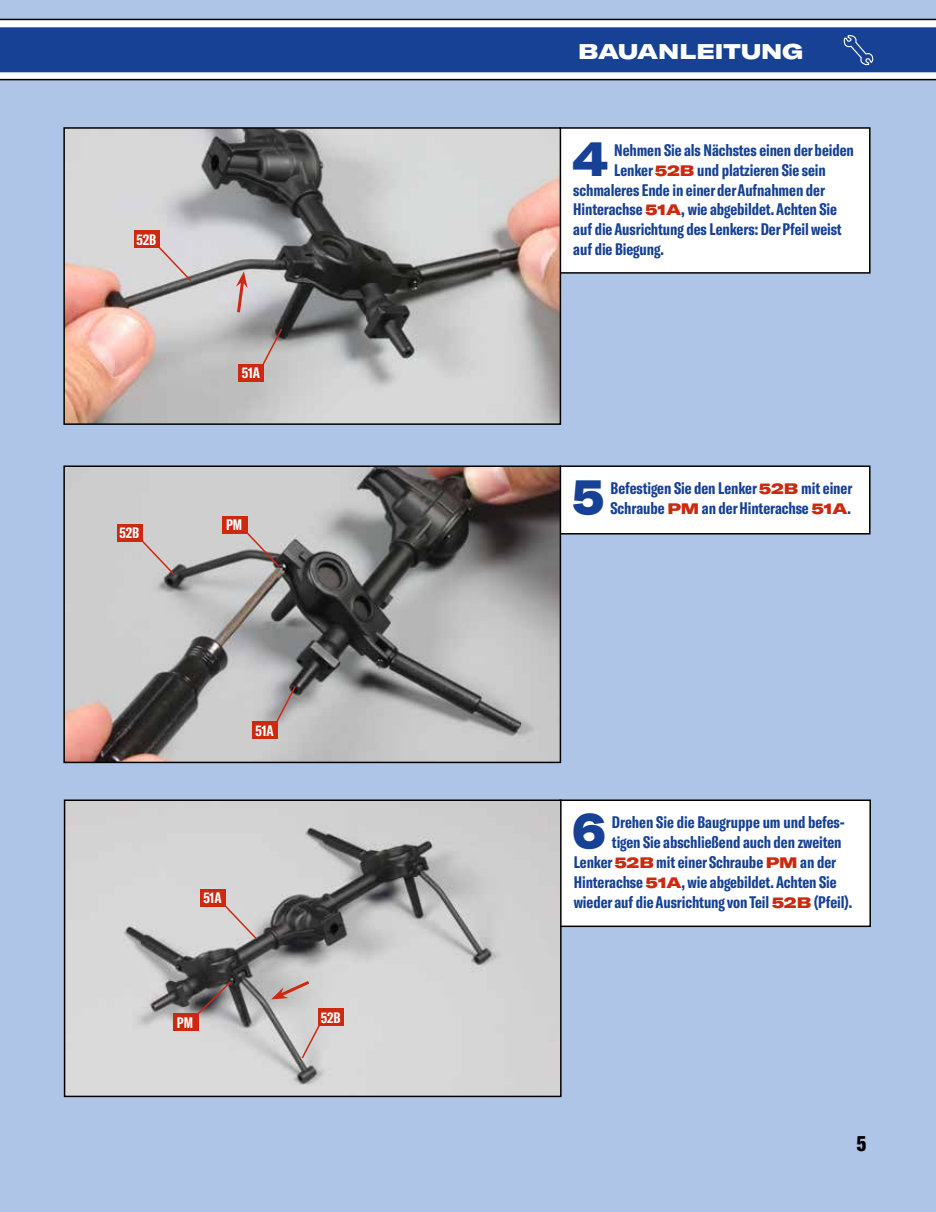
<style>
.page{position:relative;width:936px;height:1212px;background:#fff}
.page>*{position:absolute;margin:0;border:0;box-sizing:border-box;transform-origin:0 0}
.t1{font:900 expanded 48.45px "GT America";color:#164194;scale:.8 1}
.t2{font:900 expanded 21px "GT America";color:#fff}
.t3{font:900 extra-condensed 21px "GT America";color:#000}
.t4{font:700 extra-condensed 16.5px/19.8px "GT America";letter-spacing:-.005em;color:#164194}
.t5{font:700 extra-condensed 15px "GT America";color:#fff}
.s1{font-weight:900;font-stretch:expanded;font-size:15px;color:#cd2810}
</style>
<div class="page">
<div style="left:0;top:0;width:935px;height:1212px;background:#aec5e7"></div>
<svg style="left:0;top:19px;width:935px;height:61px;background:#d5d5d7"></svg>
<div style="left:559px;top:128px;width:310px;height:145px;background:#fff"></div>
<div style="left:559px;top:127px;width:311px;height:147px;border:2px solid #000"></div>
<svg style="left:63px;top:127px;width:499px;height:298px;background:#b3adab"></svg>
<div style="left:559px;top:466px;width:310px;height:68px;background:#fff"></div>
<div style="left:559px;top:465px;width:311px;height:69px;border:2px solid #000"></div>
<svg style="left:63px;top:465px;width:499px;height:299px;background:#9c9998"></svg>
<div style="left:560px;top:800px;width:310px;height:126px;background:#fff"></div>
<div style="left:559px;top:799px;width:311px;height:128px;border:2px solid #000"></div>
<svg style="left:63px;top:799px;width:499px;height:299px;background:#bfbfc0"></svg>
<div style="left:134px;top:231px;width:26px;height:17px;background:#cd2810"></div>
<svg style="left:155px;top:243px;width:38px;height:40px;background:#d1c6c7"></svg>
<div style="left:238px;top:364px;width:26px;height:17px;background:#cd2810"></div>
<svg style="left:259px;top:327px;width:24px;height:43px"></svg>
<div style="left:117px;top:524px;width:26px;height:17px;background:#cd2810"></div>
<svg style="left:138px;top:536px;width:38px;height:40px;background:#cac0be"></svg>
<div style="left:222px;top:516px;width:25px;height:17px;background:#cd2810"></div>
<svg style="left:242px;top:528px;width:39px;height:40px;background:#aea4a2"></svg>
<div style="left:252px;top:722px;width:25px;height:17px;background:#cd2810"></div>
<svg style="left:273px;top:684px;width:24px;height:43px"></svg>
<div style="left:318px;top:1008px;width:26px;height:17px;background:#cd2810"></div>
<svg style="left:300px;top:1017px;width:24px;height:43px"></svg>
<div style="left:200px;top:889px;width:25px;height:17px;background:#cd2810"></div>
<svg style="left:220px;top:901px;width:38px;height:40px;background:#d4c9c7"></svg>
<div style="left:173px;top:1013px;width:25px;height:17px;background:#cd2810"></div>
<svg style="left:193px;top:980px;width:40px;height:38px;background:#736869"></svg>
<svg style="left:235px;top:271px;width:12px;height:45px"></svg>
<svg style="left:271px;top:978px;width:41px;height:21px"></svg>
<div style="left:0;top:27px;width:935px;height:45px;background:#164194"></div>
<svg style="left:843px;top:35px;width:31px;height:39px"></svg>
<p class="t5" style="left:136px;top:231px;width:21px">52B</p>
<p class="t5" style="left:119px;top:524px;width:21px">52B</p>
<p class="t5" style="left:242px;top:364px;width:20px">51A</p>
<p class="t5" style="left:226px;top:516px;width:18px">PM</p>
<p class="t5" style="left:255px;top:722px;width:20px">51A</p>
<p class="t5" style="left:203px;top:889px;width:20px">51A</p>
<p class="t5" style="left:177px;top:1013px;width:18px">PM</p>
<p class="t5" style="left:321px;top:1008px;width:21px">52B</p>
<p class="t2" style="left:578px;top:38px;width:226px">BAUANLEITUNG</p>
<h1 class="t1" style="left:573px;top:128px;width:45px">4</h1>
<p class="t4" style="left:614px;top:140px;width:241px">Nehmen Sie als Nächstes einen der beiden</p>
<p class="t4" style="left:614px;top:160px;width:213px">Lenker <span class="s1">52B</span> und platzieren Sie sein</p>
<p class="t4" style="left:573px;top:180px;width:253px">schmaleres Ende in einer der Aufnahmen der</p>
<p class="t4" style="left:573px;top:200px;width:265px">Hinterachse <span class="s1">51A</span>, wie abgebildet. Achten Sie</p>
<p class="t4" style="left:573px;top:219px;width:270px">auf die Ausrichtung des Lenkers: Der Pfeil weist</p>
<p class="t4" style="left:573px;top:239px;width:92px">auf die Biegung.</p>
<h1 class="t1" style="left:572px;top:466px;width:42px">5</h1>
<p class="t4" style="left:610px;top:478px;width:243px">Befestigen Sie den Lenker <span class="s1">52B</span> mit einer<br>Schraube <span class="s1">PM</span> an der Hinterachse <span class="s1">51A</span>.</p>
<h1 class="t1" style="left:572px;top:800px;width:43px">6</h1>
<p class="t4" style="left:612px;top:812px;width:234px">Drehen Sie die Baugruppe um und befes-</p>
<p class="t4" style="left:612px;top:832px;width:231px">tigen Sie abschließend auch den zweiten</p>
<p class="t4" style="left:573px;top:852px;width:264px">Lenker <span class="s1">52B</span> mit einer Schraube <span class="s1">PM</span> an der</p>
<p class="t4" style="left:573px;top:872px;width:264px">Hinterachse <span class="s1">51A</span>, wie abgebildet. Achten Sie</p>
<p class="t4" style="left:573px;top:892px;width:280px">wieder auf die Ausrichtung von Teil <span class="s1">52B</span> (Pfeil).</p>
<p class="t3" style="left:856px;top:1130px;width:11px">5</p>
</div>
